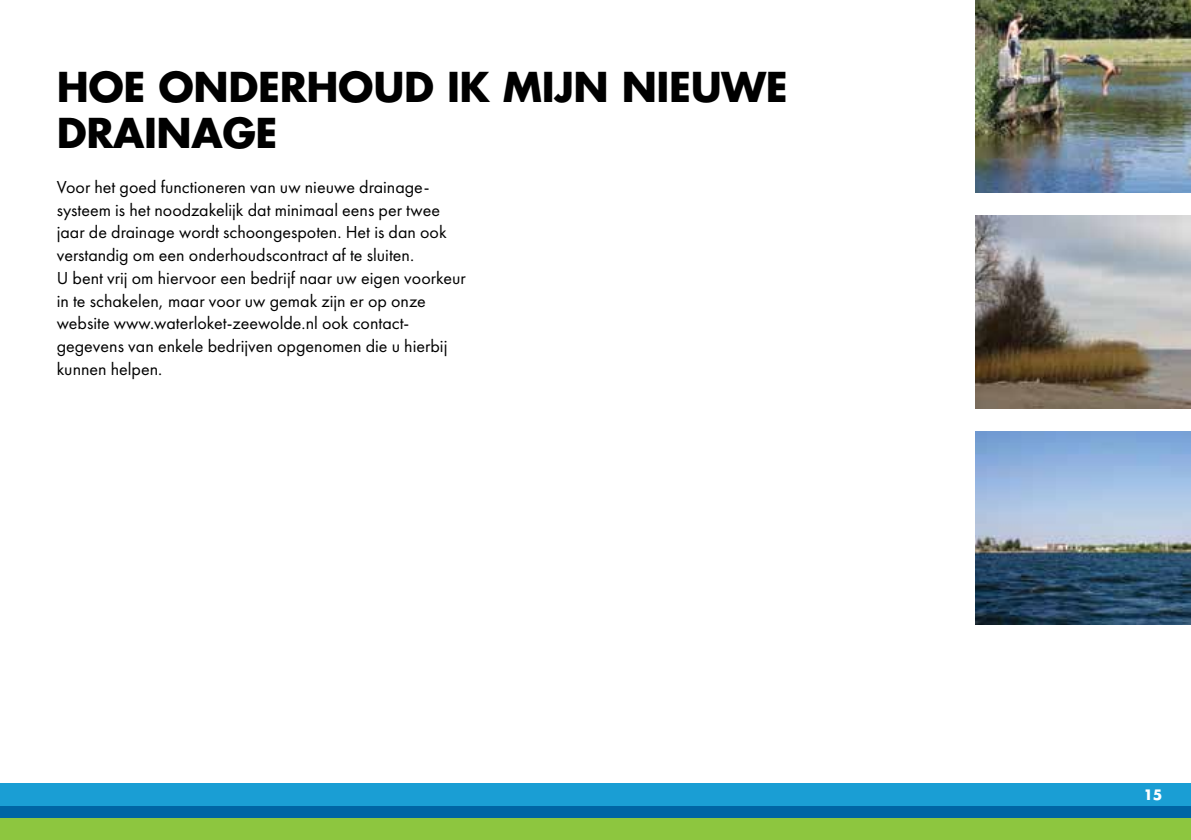
<style>
.page{position:relative;width:1191px;height:840px;background:#fff}
.page>*{position:absolute;margin:0;border:0;box-sizing:border-box;transform-origin:0 0}
.t1{font:700 40px/45.4px "Futura";letter-spacing:-.01em;color:#000}
.t2{font:18px/22.6px "Futura PT";color:#000}
.t3{font:700 14px "Futura";color:#fff}
</style>
<div class="page">
<div style="left:0;top:782px;width:1191px;height:23px;background:#1a9ed4"></div>
<div style="left:0;top:816px;width:1191px;height:23px;background:#8dc63f"></div>
<div style="left:0;top:805px;width:1191px;height:11px;background:#0065a4"></div>
<img style="left:975px;top:431px;width:216px;height:193px">
<img style="left:975px;top:215px;width:216px;height:193px">
<img style="left:975px;top:0;width:216px;height:193px">
<h1 class="t1" style="left:57px;top:63px;width:732px">HOE ONDERHOUD IK MIJN NIEUWE<br>DRAINAGE</h1>
<p class="t2" style="left:57px;top:175px;width:411px">Voor het goed functioneren van uw nieuwe drainage&shy;systeem is het noodzakelijk dat minimaal eens per twee jaar de drainage wordt schoongespoten. Het is dan ook verstandig om een onderhoudscontract af te sluiten.<br>U bent vrij om hiervoor een bedrijf naar uw eigen voorkeur in te schakelen, maar voor uw gemak zijn er op onze website www.waterloket-zeewolde.nl ook contact&shy;gegevens van enkele bedrijven opgenomen die u hierbij kunnen helpen.</p>
<p class="t3" style="left:1143px;top:785px;width:21px">15</p>
</div>
